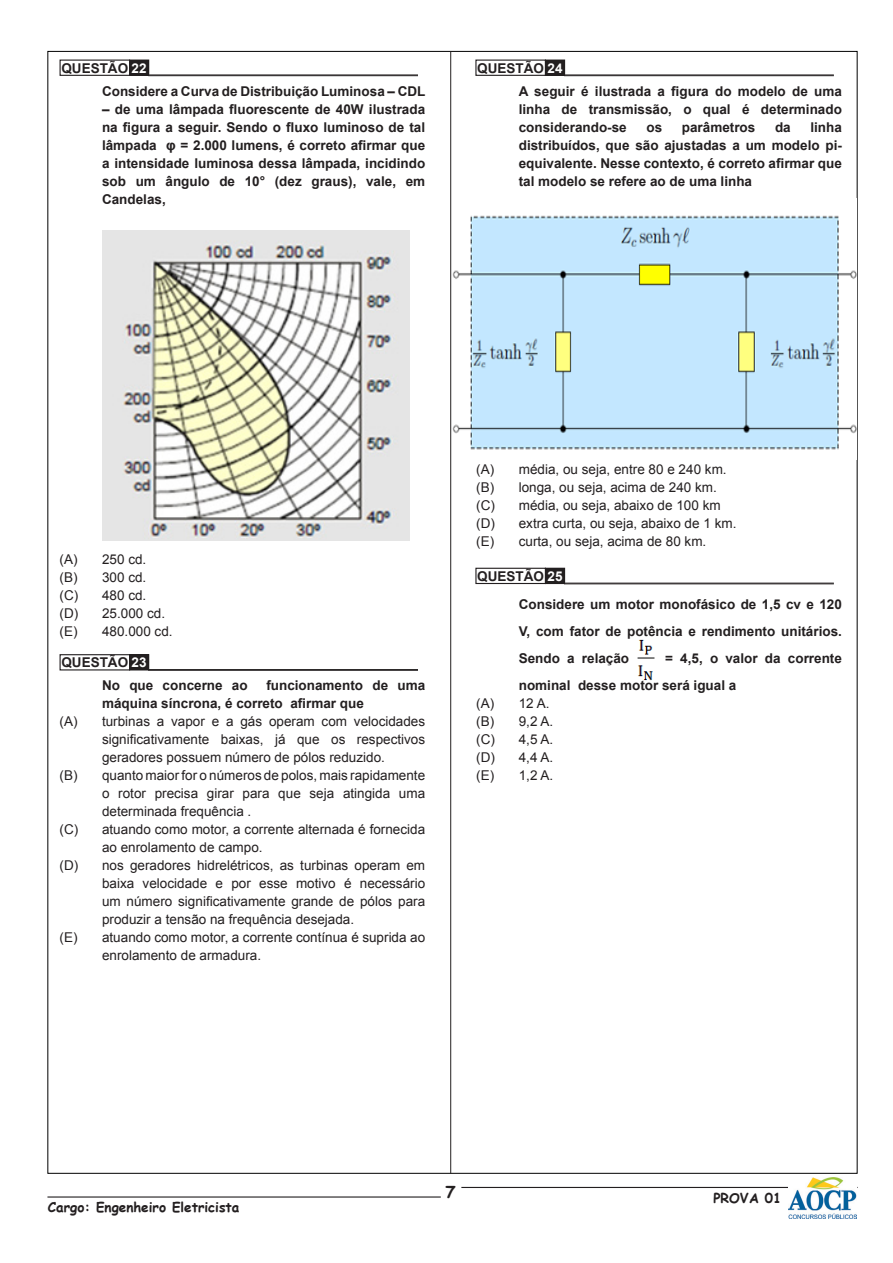
<style>
.page{position:relative;width:893px;height:1263px;background:#fff}
.page>*{position:absolute;margin:0;border:0;box-sizing:border-box;transform-origin:0 0}
.t1{font:700 16.5px "Comic Sans MS";color:#231f20}
.t2{font:13.5px/18px "Arial";color:#231f20}
.t3{font:700 13.5px/18px "Arial";color:#231f20;text-align:justify}
.t4{font:700 13.5px "Comic Sans MS";color:#231f20}
.s1{color:#fff}
</style>
<div class="page">
<hr style="left:450px;top:51px;width:1px;height:1123px;background:#231f20">
<hr style="left:47px;top:1196px;width:394px;height:1px;background:#231f20">
<hr style="left:461px;top:1187px;width:396px;height:1px;background:#231f20">
<img style="left:788px;top:1178px;width:68px;height:41px">
<img style="left:637px;top:639px;width:18px;height:42px">
<div style="left:60px;top:60px;width:70px;height:16px;border:1px solid #231f20"></div>
<div style="left:130px;top:60px;width:19px;height:15px;background:#231f20"></div>
<div style="left:129px;top:60px;width:20px;height:16px;border:1px solid #231f20"></div>
<hr style="left:148px;top:75px;width:270px;height:1px;background:#231f20">
<div style="left:475px;top:60px;width:71px;height:16px;border:1px solid #231f20"></div>
<div style="left:545px;top:60px;width:20px;height:15px;background:#231f20"></div>
<div style="left:545px;top:60px;width:20px;height:16px;border:1px solid #231f20"></div>
<hr style="left:564px;top:75px;width:270px;height:1px;background:#231f20">
<div style="left:475px;top:568px;width:71px;height:16px;border:1px solid #231f20"></div>
<div style="left:545px;top:568px;width:20px;height:15px;background:#231f20"></div>
<div style="left:545px;top:568px;width:20px;height:16px;border:1px solid #231f20"></div>
<hr style="left:564px;top:583px;width:270px;height:1px;background:#231f20">
<hr style="left:564px;top:584px;width:270px;height:1px;background:#231f20">
<div style="left:60px;top:654px;width:70px;height:16px;border:1px solid #231f20"></div>
<div style="left:130px;top:655px;width:19px;height:15px;background:#231f20"></div>
<div style="left:129px;top:654px;width:20px;height:16px;border:1px solid #231f20"></div>
<hr style="left:148px;top:669px;width:270px;height:1px;background:#231f20">
<hr style="left:148px;top:670px;width:270px;height:1px;background:#231f20">
<img style="left:103px;top:230px;width:307px;height:311px">
<img style="left:452px;top:215px;width:405px;height:235px">
<p class="t3" style="left:61px;top:59px;width:87px">QUESTÃO <span class="s1">22</span></p>
<p class="t3" style="left:477px;top:59px;width:87px">QUESTÃO <span class="s1">24</span></p>
<p class="t3" style="left:102px;top:83px;width:325px">Considere a Curva de Distribuição Luminosa – CDL</p>
<p class="t3" style="left:102px;top:101px;width:325px">– de uma lâmpada fluorescente de 40W ilustrada na figura a seguir. Sendo o fluxo luminoso de tal lâmpada φ = 2.000 lumens, é correto afirmar que a intensidade luminosa dessa lâmpada, incidindo sob um ângulo de 10° (dez graus), vale, em Candelas,</p>
<p class="t3" style="left:519px;top:83px;width:325px">A seguir é ilustrada a figura do modelo de uma linha de transmissão, o qual é determinado considerando-se</p>
<p class="t3" style="left:646px;top:119px;width:17px">os</p>
<p class="t3" style="left:682px;top:119px;width:75px">parâmetros</p>
<p class="t3" style="left:775px;top:119px;width:17px">da</p>
<p class="t3" style="left:519px;top:119px;width:325px;text-indent:292px">linha distribuídos, que são ajustadas a um modelo pi&shy;equivalente. Nesse contexto, é correto afirmar que tal modelo se refere ao de uma linha</p>
<p class="t2" style="left:60px;top:551px;width:115px">(A) 250 cd.<br>(B) 300 cd.<br>(C) 480 cd.<br>(D) 25.000 cd. (E) 480.000 cd.</p>
<p class="t3" style="left:61px;top:654px;width:87px">QUESTÃO <span class="s1">23</span></p>
<p class="t3" style="left:102px;top:677px;width:325px;text-indent:164px">funcionamento de uma máquina síncrona, é correto afirmar que</p>
<p class="t2" style="left:60px;top:713px;width:367px">(A) turbinas a vapor e a gás operam com velocidades</p>
<p class="t2" style="left:102px;top:731px;width:325px">significativamente baixas, já que os respectivos</p>
<p class="t2" style="left:102px;top:749px;width:284px">geradores possuem número de pólos reduzido.</p>
<p class="t2" style="left:60px;top:767px;width:367px">(B) quanto maior for o números de polos, mais rapidamente</p>
<p class="t2" style="left:102px;top:785px;width:325px">o rotor precisa girar para que seja atingida uma</p>
<p class="t2" style="left:102px;top:803px;width:151px">determinada frequência .</p>
<p class="t2" style="left:60px;top:821px;width:367px">(C) atuando como motor, a corrente alternada é fornecida</p>
<p class="t2" style="left:102px;top:839px;width:162px">ao enrolamento de campo.</p>
<p class="t2" style="left:60px;top:857px;width:367px">(D) nos geradores hidrelétricos, as turbinas operam em</p>
<p class="t2" style="left:102px;top:875px;width:325px">baixa velocidade e por esse motivo é necessário</p>
<p class="t2" style="left:102px;top:893px;width:325px">um número significativamente grande de pólos para</p>
<p class="t2" style="left:102px;top:911px;width:254px">produzir a tensão na frequência desejada.</p>
<p class="t2" style="left:60px;top:929px;width:367px">(E) atuando como motor, a corrente contínua é suprida ao</p>
<p class="t2" style="left:102px;top:947px;width:161px">enrolamento de armadura.</p>
<p class="t3" style="left:102px;top:677px;width:147px">No que concerne ao</p>
<p class="t2" style="left:476px;top:461px;width:262px">(A) média, ou seja, entre 80 e 240 km. (B) longa, ou seja, acima de 240 km. (C) média, ou seja, abaixo de 100 km (D) extra curta, ou seja, abaixo de 1 km. (E) curta, ou seja, acima de 80 km.</p>
<p class="t3" style="left:477px;top:567px;width:87px">QUESTÃO <span class="s1">25</span></p>
<p class="t3" style="left:519px;top:592px;width:325px;line-height:27px">Considere um motor monofásico de 1,5 cv e 120<br>V, com fator de potência e rendimento unitários.<br>Sendo a relação</p>
<p class="t3" style="left:519px;top:646px;width:325px;line-height:27px;text-indent:146px">= 4,5, o valor da corrente nominal desse motor será igual a</p>
<p class="t2" style="left:476px;top:695px;width:79px">(A) 12 A. (B) 9,2 A. (C) 4,5 A. (D) 4,4 A. (E) 1,2 A.</p>
<p class="t4" style="left:48px;top:1197px;width:193px">Cargo: Engenheiro Eletricista</p>
<p class="t1" style="left:445px;top:1180px;width:12px">7</p>
<p class="t4" style="left:713px;top:1188px;width:69px">PROVA 01</p>
</div>
